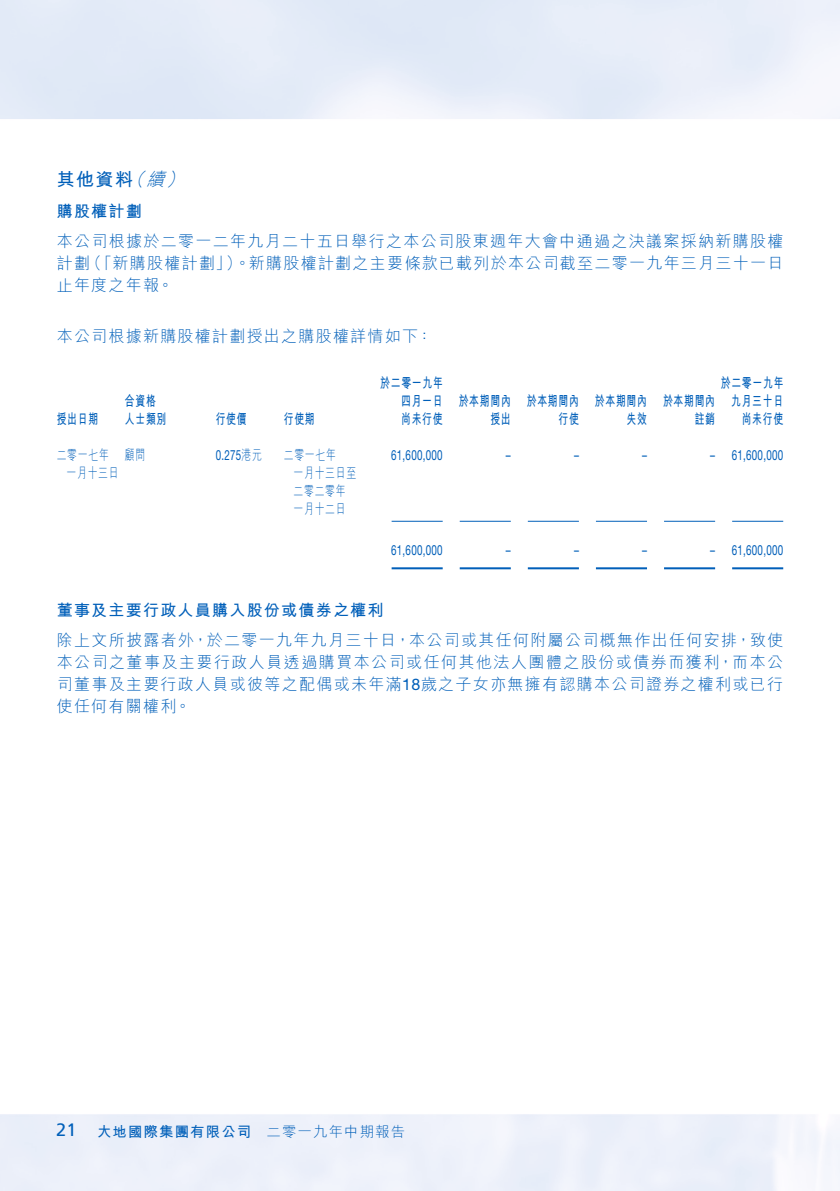
<style>
.page{position:relative;width:840px;height:1191px;background:#fff}
.page>*{position:absolute;margin:0;border:0;box-sizing:border-box;transform-origin:0 0}
.t1{font:700 18px "M Hei HK";color:#005fb9}
.t2{font:italic 300 18px "M Hei HK";color:#005fb9}
.t3{font:18px "Frutiger LT Std";color:#005fb9}
.t4{font:300 16px/22px "M Hei HK";letter-spacing:.08em;color:#005fb9;text-align:right}
.t5{font:700 16px "M Hei HK";letter-spacing:.08em;color:#005fb9}
.t6{font:700 14.4px "M Hei HK";letter-spacing:.08em;color:#005fb9}
.t7{font:300 14.4px "M Hei HK";letter-spacing:.08em;color:#005fb9}
.t8{font:700 14px/18px "M Hei HK";letter-spacing:.08em;color:#005fb9;text-align:right;scale:.7 1}
.t9{font:14px "Helvetica Neue LT Std";letter-spacing:.03em;color:#005fb9;scale:.7 1}
.t10{font:300 14px/18px "M Hei HK";letter-spacing:.08em;color:#005fb9;scale:.7 1}
.s1{font-family:"M Hei HK";font-weight:300}
.s2{font-family:"Helvetica Neue LT Std";font-weight:400}
</style>
<div class="page">
<img style="left:0;top:0;width:839px;height:1191px">
<hr style="left:391px;top:521px;width:51px;height:1px;background:#005fb9">
<hr style="left:459px;top:521px;width:51px;height:1px;background:#005fb9">
<hr style="left:527px;top:521px;width:51px;height:1px;background:#005fb9">
<hr style="left:595px;top:521px;width:51px;height:1px;background:#005fb9">
<hr style="left:663px;top:521px;width:51px;height:1px;background:#005fb9">
<hr style="left:731px;top:521px;width:51px;height:1px;background:#005fb9">
<hr style="left:391px;top:567px;width:51px;height:2px;background:#005fb9">
<hr style="left:459px;top:567px;width:51px;height:2px;background:#005fb9">
<hr style="left:527px;top:567px;width:51px;height:2px;background:#005fb9">
<hr style="left:595px;top:567px;width:51px;height:2px;background:#005fb9">
<hr style="left:663px;top:567px;width:51px;height:2px;background:#005fb9">
<hr style="left:731px;top:567px;width:51px;height:2px;background:#005fb9">
<p class="t2" style="left:126px;top:170px;width:45px">（續</p>
<p class="t2" style="left:166px;top:170px;width:24px">(</p>
<p class="t1" style="left:57px;top:166px;width:78px">其他資料</p>
<p class="t5" style="left:57px;top:199px;width:86px">購股權計劃</p>
<p class="t4" style="left:57px;top:230px;width:727px">本公司根據於二零一二年九月二十五日舉行之本公司股東週年大會中通過之決議案採納新購股權（「新購股權計劃」）。新購股權計劃之主要條款已載列於本公司截至二零一九年三月三十一日</p>
<p class="t4" style="left:57px;top:252px;width:118px;text-align:left">計劃<br>止年度之年報。</p>
<p class="t4" style="left:57px;top:324px;width:377px">本公司根據新購股權計劃授出之購股權詳情如下：</p>
<p class="t8" style="left:57px;top:409px;width:61px">授出日期</p>
<p class="t8" style="left:125px;top:391px;width:46px">合資格</p>
<p class="t8" style="left:125px;top:409px;width:61px">人士類別</p>
<p class="t8" style="left:215px;top:409px;width:46px">行使價</p>
<p class="t8" style="left:283px;top:409px;width:46px">行使期</p>
<p class="t10" style="left:66px;top:446px;width:76px;text-indent:-10px">二零一七年一月十三日</p>
<p class="t10" style="left:283px;top:446px;width:76px">二零一七年</p>
<p class="t10" style="left:125px;top:446px;width:31px">顧問</p>
<p class="t9" style="left:215px;top:447px;width:68px">0.275<span class="s1">港元</span></p>
<p class="t10" style="left:293px;top:464px;width:91px">一月十三日至二零二零年一月十二日</p>
<p class="t8" style="left:401px;top:373px;width:61px;text-align:justify;text-indent:-21px">於二零一九年四月一日尚未行使</p>
<p class="t9" style="left:391px;top:447px;width:75px">61,600,000</p>
<p class="t8" style="left:720px;top:373px;width:91px">於二零一九年九月三十日尚未行使</p>
<p class="t8" style="left:458px;top:391px;width:76px">於本期間內授出</p>
<p class="t8" style="left:526px;top:391px;width:76px">於本期間內行使</p>
<p class="t8" style="left:594px;top:391px;width:76px">於本期間內失效</p>
<p class="t8" style="left:662px;top:391px;width:76px">於本期間內註銷</p>
<p class="t9" style="left:505px;top:447px;width:9px">–</p>
<p class="t9" style="left:573px;top:447px;width:9px">–</p>
<p class="t9" style="left:641px;top:447px;width:9px">–</p>
<p class="t9" style="left:709px;top:447px;width:9px">–</p>
<p class="t9" style="left:731px;top:447px;width:75px">61,600,000</p>
<p class="t9" style="left:391px;top:541px;width:75px">61,600,000</p>
<p class="t9" style="left:505px;top:541px;width:8px">–</p>
<p class="t9" style="left:573px;top:541px;width:9px">–</p>
<p class="t9" style="left:641px;top:541px;width:9px">–</p>
<p class="t9" style="left:709px;top:541px;width:9px">–</p>
<p class="t9" style="left:731px;top:541px;width:75px">61,600,000</p>
<p class="t5" style="left:57px;top:598px;width:328px">董事及主要行政人員購入股份或債券之權利</p>
<p class="t4" style="left:57px;top:629px;width:727px;text-align:justify">除上文所披露者外，於二零一九年九月三十日，本公司或其任何附屬公司概無作出任何安排，致使本公司之董事及主要行政人員透過購買本公司或任何其他法人團體之股份或債券而獲利，而本公司董事及主要行政人員或彼等之配偶或未年滿<span class="s2">18</span>歲之子女亦無擁有認購本公司證券之權利或已行使任何有關權利。</p>
<p class="t3" style="left:56px;top:1119px;width:22px">21</p>
<p class="t6" style="left:97px;top:1121px;width:156px">大地國際集團有限公司</p>
<p class="t7" style="left:266px;top:1124px;width:140px">二零一九年中期報告</p>
</div>
